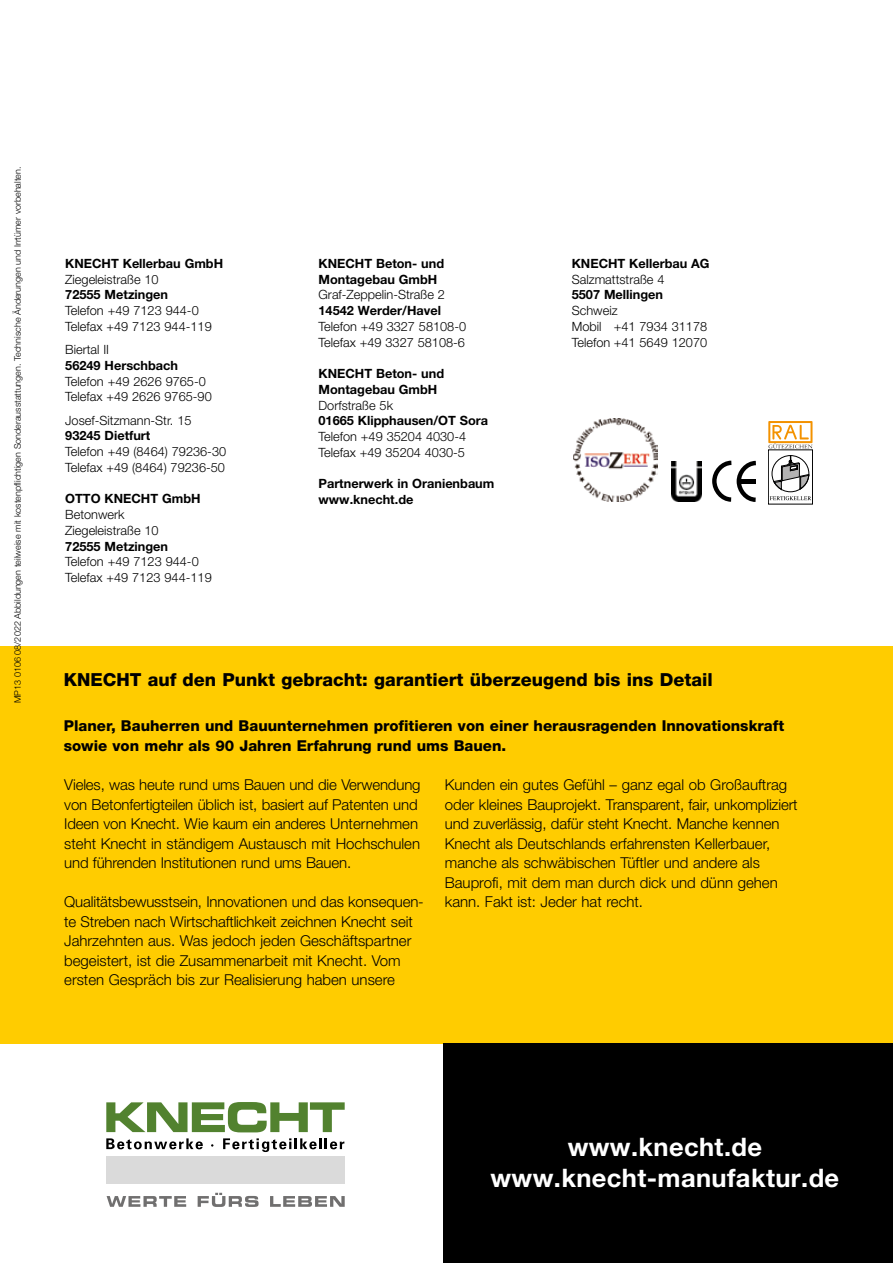
<style>
.page{position:relative;width:893px;height:1263px;background:#fff}
.page>*{position:absolute;margin:0;border:0;box-sizing:border-box;transform-origin:0 0}
.t1{font:700 25.5px/30.6px "Helvetica Neue LT Pro";letter-spacing:.015em;color:#fff;text-align:center}
.t2{font:800 18px "Helvetica Neue LT Pro";color:#000}
.t3{font:300 15px/19.5px "Helvetica Neue LT Pro";color:#000}
.t4{font:800 15px/19.5px "Helvetica Neue LT Pro";color:#000}
.t5{font:300 12.75px/15.8px "Helvetica Neue LT Pro";color:#000}
.t6{font:700 12.75px/15.8px "Helvetica Neue LT Pro";color:#000}
.t7{font:300 9px "Helvetica Neue LT Pro";color:#000}
</style>
<div class="page">
<div style="left:0;top:646px;width:893px;height:397px;background:#fc0"></div>
<div style="left:443px;top:1043px;width:450px;height:220px;background:#000"></div>
<div style="left:106px;top:1156px;width:239px;height:27px;background:#dadada"></div>
<svg style="left:106px;top:1138px;width:97px;height:11px"></svg>
<svg style="left:223px;top:1138px;width:121px;height:14px"></svg>
<svg style="left:106px;top:1102px;width:239px;height:30px"></svg>
<svg style="left:107px;top:1193px;width:238px;height:14px"></svg>
<div style="left:768px;top:450px;width:45px;height:54px;border:1px solid #000"></div>
<svg style="left:768px;top:421px;width:45px;height:27px"></svg>
<svg style="left:770px;top:496px;width:41px;height:4px"></svg>
<div style="left:772px;top:455px;width:37px;height:37px;border:1px solid #000;border-radius:50%"></div>
<svg style="left:773px;top:456px;width:36px;height:34px"></svg>
<svg style="left:712px;top:460px;width:44px;height:42px"></svg>
<hr style="left:738px;top:479px;width:18px;height:4px;background:#000">
<img style="left:573px;top:419px;width:85px;height:83px">
<img style="left:671px;top:461px;width:30px;height:41px">
<p class="t7" style="left:12px;top:703px;width:538px;rotate:-90deg">MP13 0106 08/2022 Abbildungen teilweise mit kostenpflichtigen Sonderausstattungen. Technische Änderungen und Irrtümer vorbehalten.</p>
<p class="t6" style="left:65px;top:255px;width:159px">KNECHT Kellerbau GmbH</p>
<p class="t5" style="left:65px;top:271px;width:95px">Ziegeleistraße 10</p>
<p class="t6" style="left:65px;top:287px;width:104px">72555 Metzingen</p>
<p class="t5" style="left:65px;top:302px;width:148px">Telefon +49 7123 944-0<br>Telefax +49 7123 944-119</p>
<p class="t5" style="left:65px;top:341px;width:45px">Biertal II</p>
<p class="t6" style="left:65px;top:357px;width:114px">56249 Herschbach</p>
<p class="t5" style="left:65px;top:373px;width:148px">Telefon +49 2626 9765-0<br>Telefax +49 2626 9765-90</p>
<p class="t5" style="left:65px;top:412px;width:128px">Josef-Sitzmann-Str. 15</p>
<p class="t6" style="left:65px;top:428px;width:87px">93245 Dietfurt</p>
<p class="t5" style="left:65px;top:443px;width:162px">Telefon +49 (8464) 79236-30<br>Telefax +49 (8464) 79236-50</p>
<p class="t6" style="left:65px;top:491px;width:137px">OTTO KNECHT GmbH</p>
<p class="t5" style="left:65px;top:506px;width:95px">Betonwerk<br>Ziegeleistraße 10</p>
<p class="t6" style="left:65px;top:538px;width:104px">72555 Metzingen</p>
<p class="t5" style="left:65px;top:554px;width:148px">Telefon +49 7123 944-0<br>Telefax +49 7123 944-119</p>
<p class="t6" style="left:319px;top:255px;width:127px">KNECHT Beton- und<br>Montagebau GmbH</p>
<p class="t5" style="left:319px;top:287px;width:128px">Graf-Zeppelin-Straße 2</p>
<p class="t6" style="left:319px;top:302px;width:124px">14542 Werder/Havel</p>
<p class="t5" style="left:319px;top:318px;width:149px">Telefon +49 3327 58108-0<br>Telefax +49 3327 58108-6</p>
<p class="t6" style="left:319px;top:365px;width:127px">KNECHT Beton- und<br>Montagebau GmbH</p>
<p class="t5" style="left:319px;top:397px;width:76px">Dorfstraße 5k</p>
<p class="t6" style="left:319px;top:413px;width:171px">01665 Klipphausen/OT Sora</p>
<p class="t5" style="left:319px;top:428px;width:149px">Telefon +49 35204 4030-4<br>Telefax +49 35204 4030-5</p>
<p class="t6" style="left:319px;top:476px;width:177px">Partnerwerk in Oranienbaum www.knecht.de</p>
<p class="t6" style="left:572px;top:255px;width:139px">KNECHT Kellerbau AG</p>
<p class="t5" style="left:572px;top:271px;width:94px">Salzmattstraße 4</p>
<p class="t6" style="left:572px;top:287px;width:93px">5507 Mellingen</p>
<p class="t5" style="left:572px;top:302px;width:137px">Schweiz<br>Mobil +41 7934 31178<br>Telefon +41 5649 12070</p>
<p class="t2" style="left:64px;top:669px;width:650px">KNECHT auf den Punkt gebracht: garantiert überzeugend bis ins Detail</p>
<p class="t4" style="left:64px;top:716px;width:722px">Planer, Bauherren und Bauunternehmen profitieren von einer herausragenden Innovationskraft sowie von mehr als 90 Jahren Erfahrung rund ums Bauen.</p>
<p class="t3" style="left:64px;top:775px;width:358px">Vieles, was heute rund ums Bauen und die Verwendung von Betonfertigteilen üblich ist, basiert auf Patenten und Ideen von Knecht. Wie kaum ein anderes Unternehmen steht Knecht in ständigem Austausch mit Hochschulen und führenden Institutionen rund ums Bauen.</p>
<p class="t3" style="left:64px;top:892px;width:361px">Qualitätsbewusstsein, Innovationen und das konsequen&shy;te Streben nach Wirtschaftlichkeit zeichnen Knecht seit Jahrzehnten aus. Was jedoch jeden Geschäftspartner begeistert, ist die Zusammenarbeit mit Knecht. Vom ersten Gespräch bis zur Realisierung haben unsere</p>
<p class="t3" style="left:445px;top:775px;width:354px">Kunden ein gutes Gefühl – ganz egal ob Großauftrag oder kleines Bauprojekt. Transparent, fair, unkompliziert und zuverlässig, dafür steht Knecht. Manche kennen Knecht als Deutschlands erfahrensten Kellerbauer, manche als schwäbischen Tüftler und andere als Bauprofi, mit dem man durch dick und dünn gehen kann. Fakt ist: Jeder hat recht.</p>
<h1 class="t1" style="left:490px;top:1131px;width:350px">www.knecht.de www.knecht-manufaktur.de</h1>
</div>
